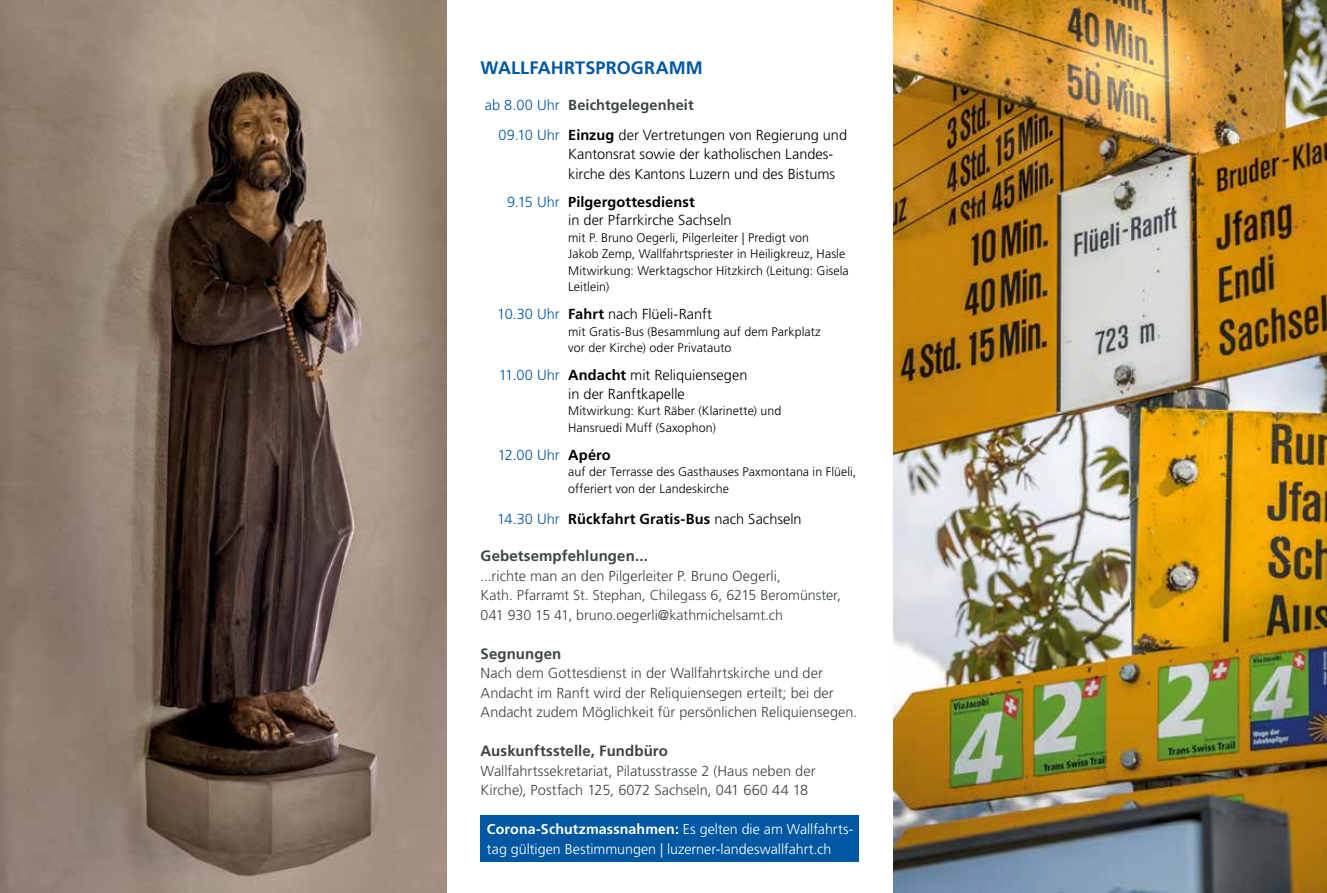
<style>
.page{position:relative;width:1327px;height:893px;background:#fff}
.page>*{position:absolute;margin:0;border:0;box-sizing:border-box;transform-origin:0 0}
.t1{font:700 18px "Frutiger LT Std";letter-spacing:.005em;color:#0057a2}
.t2{font:700 15px "Frutiger LT Std";letter-spacing:.005em;color:#3d4543}
.t3{font:300 14.55px/19.5px "Frutiger LT Std";color:#3d4543}
.t4{font:300 14.55px/18.8px "Frutiger LT Std";color:#000}
.t5{font:700 14.55px "Frutiger LT Std";letter-spacing:.01em;color:#000}
.t6{font:300 14.55px "Frutiger LT Std";color:#0057a2}
.t7{font:300 14.25px/19.5px "Frutiger LT Std";color:#fff}
.t8{font:300 14.25px/19.5px "Frutiger LT Std";color:#3d4543}
.t9{font:300 12.45px/16.5px "Frutiger LT Std";letter-spacing:.005em;color:#000}
.s1{color:#0057a2}
.s2{font-weight:700;color:#3d4543}
.s3{font-weight:700}
.s4{font-weight:700;color:#000}
.s5{font-weight:300;color:#0057a2}
.s6{font-weight:300}
</style>
<div class="page">
<img style="left:893px;top:0;width:434px;height:893px">
<img style="left:0;top:0;width:446px;height:893px">
<div style="left:480px;top:815px;width:379px;height:46px;background:#0057a2"></div>
<h1 class="t1" style="left:480px;top:57px;width:224px">WALLFAHRTSPROGRAMM</h1>
<p class="t4" style="left:499px;top:90px;width:350px;line-height:29.7px;text-indent:-14px"><span class="s1">ab 8.00 Uhr</span> <span class="s2">Beichtgelegenheit<br></span><span class="s1">09.10 Uhr</span> <span class="s3">Einzug</span> der Vertretungen von Regierung und</p>
<p class="t4" style="left:568px;top:145px;width:268px;line-height:19.5px">Kantonsrat sowie der katholischen Landes&shy;kirche des Kantons Luzern und des Bistums</p>
<p class="t4" style="left:568px;top:192px;width:165px;text-indent:-61px"><span class="s1">9.15 Uhr</span> <span class="s3">Pilgergottesdienst<br></span>in der Pfarrkirche Sachseln</p>
<p class="t9" style="left:568px;top:229px;width:282px">mit P. Bruno Oegerli, Pilgerleiter | Predigt von<br>Jakob Zemp, Wallfahrtspriester in Heiligkreuz, Hasle Mitwirkung: Werktagschor Hitzkirch (Leitung: Gisela Leitlein)</p>
<p class="t4" style="left:497px;top:305px;width:216px"><span class="s1">10.30 Uhr</span> <span class="s3">Fahrt</span> nach Flüeli-Ranft</p>
<p class="t9" style="left:568px;top:323px;width:254px">mit Gratis-Bus (Besammlung auf dem Parkplatz vor der Kirche) oder Privatauto</p>
<p class="t4" style="left:499px;top:366px;width:250px;text-align:center"><span class="s1">11.00 Uhr</span> <span class="s3">Andacht</span> mit Reliquiensegen in der Ranftkapelle</p>
<p class="t9" style="left:568px;top:403px;width:215px">Mitwirkung: Kurt Räber (Klarinette) und<br>Hansruedi Muff (Saxophon)</p>
<p class="t6" style="left:498px;top:447px;width:115px">12.00 Uhr <span class="s4">Apéro</span></p>
<p class="t9" style="left:568px;top:464px;width:290px">auf der Terrasse des Gasthauses Paxmontana in Flüeli, offeriert von der Landeskirche</p>
<p class="t5" style="left:497px;top:510px;width:306px"><span class="s5">14.30 Uhr</span> Rückfahrt Gratis-Bus <span class="s6">nach Sachseln</span></p>
<p class="t2" style="left:480px;top:547px;width:169px">Gebetsempfehlungen...</p>
<p class="t3" style="left:480px;top:566px;width:302px">...richte man an den Pilgerleiter P. Bruno Oegerli,</p>
<p class="t8" style="left:480px;top:586px;width:362px">Kath. Pfarramt St. Stephan, Chilegass 6, 6215 Beromünster,<br>041 930 15 41, bruno.oegerli@kathmichelsamt.ch</p>
<p class="t2" style="left:480px;top:644px;width:82px">Segnungen</p>
<p class="t3" style="left:480px;top:663px;width:378px">Nach dem Gottesdienst in der Wallfahrtskirche und der<br>Andacht im Ranft wird der Reliquiensegen erteilt; bei der<br>Andacht zudem Möglichkeit für persönlichen Reliquiensegen.</p>
<p class="t2" style="left:480px;top:742px;width:189px">Auskunftsstelle, Fundbüro</p>
<p class="t3" style="left:480px;top:761px;width:336px">Wallfahrtssekretariat, Pilatusstrasse 2 (Haus neben der<br>Kirche), Postfach 125, 6072 Sachseln, 041 660 44 18</p>
<p class="t7" style="left:487px;top:820px;width:368px"><span class="s3">Corona-Schutzmassnahmen:</span> Es gelten die am Wallfahrts&shy;tag gültigen Bestimmungen | luzerner-landeswallfahrt.ch</p>
</div>
